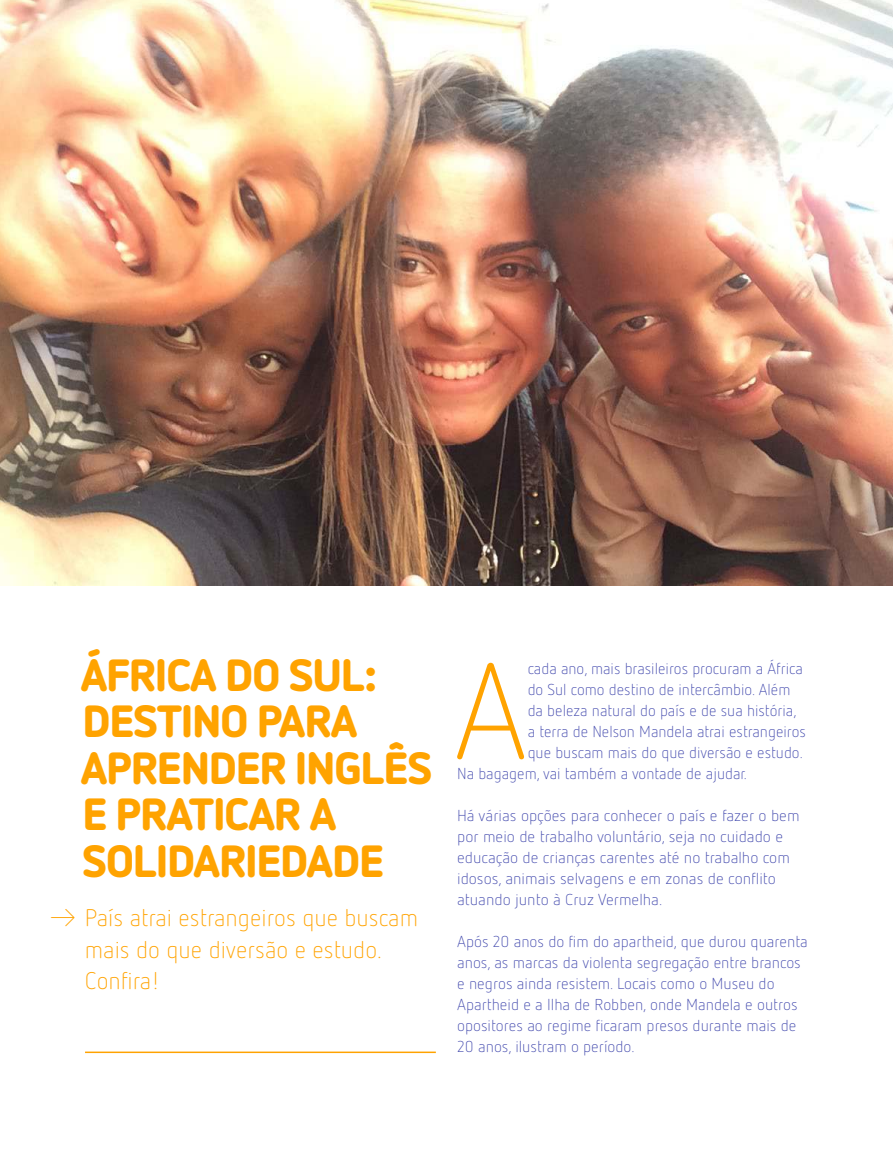
<style>
.page{position:relative;width:893px;height:1170px;background:#fff}
.page>*{position:absolute;margin:0;border:0;box-sizing:border-box;transform-origin:0 0}
.t1{font:300 133.95px "Netto OT";color:#ffa300}
.t2{font:900 45px/46.5px "Netto OT";letter-spacing:-.03em;color:#ffa300}
.t3{font:300 24px/31.5px "Netto OT";color:#ffa300}
.t4{font:300 15.75px/21px "Netto OT";color:#3d44ab}
.t5{font:300 15.75px/21px "Netto OT";color:#3d44ab;scale:1.04 1}
</style>
<div class="page">
<hr style="left:85px;top:1051px;width:351px;height:1px;background:#ffa300">
<img style="left:0;top:0;width:893px;height:585px">
<h2 class="t2" style="left:80px;top:651px;width:353px">ÁFRICA DO SUL:<br>DESTINO PARA<br>APRENDER INGLÊS<br>E PRATICAR A<br>SOLIDARIEDADE</h2>
<h3 class="t3" style="left:85px;top:902px;width:335px;text-indent:-38px">→ País atrai estrangeiros que buscam mais do que diversão e estudo.<br>Confira!</h3>
<h1 class="t1" style="left:454px;top:636px;width:76px">A</h1>
<p class="t4" style="left:528px;top:658px;width:277px">cada ano, mais brasileiros procuram a África</p>
<p class="t4" style="left:528px;top:679px;width:264px">do Sul como destino de intercâmbio. Além</p>
<p class="t4" style="left:528px;top:700px;width:270px">da beleza natural do país e de sua história,</p>
<p class="t4" style="left:528px;top:721px;width:280px">a terra de Nelson Mandela atrai estrangeiros</p>
<p class="t4" style="left:528px;top:742px;width:277px">que buscam mais do que diversão e estudo.</p>
<p class="t4" style="left:457px;top:763px;width:291px">Na bagagem, vai também a vontade de ajudar.</p>
<p class="t5" style="left:457px;top:805px;width:331px">Há várias opções para conhecer o país e fazer o bem por meio de trabalho voluntário, seja no cuidado e educação de crianças carentes até no trabalho com idosos, animais selvagens e em zonas de conflito atuando junto à Cruz Vermelha.</p>
<p class="t4" style="left:457px;top:931px;width:352px">Após 20 anos do fim do apartheid, que durou quarenta anos, as marcas da violenta segregação entre brancos e negros ainda resistem. Locais como o Museu do Apartheid e a Ilha de Robben, onde Mandela e outros opositores ao regime ficaram presos durante mais de 20 anos, ilustram o período.</p>
</div>
